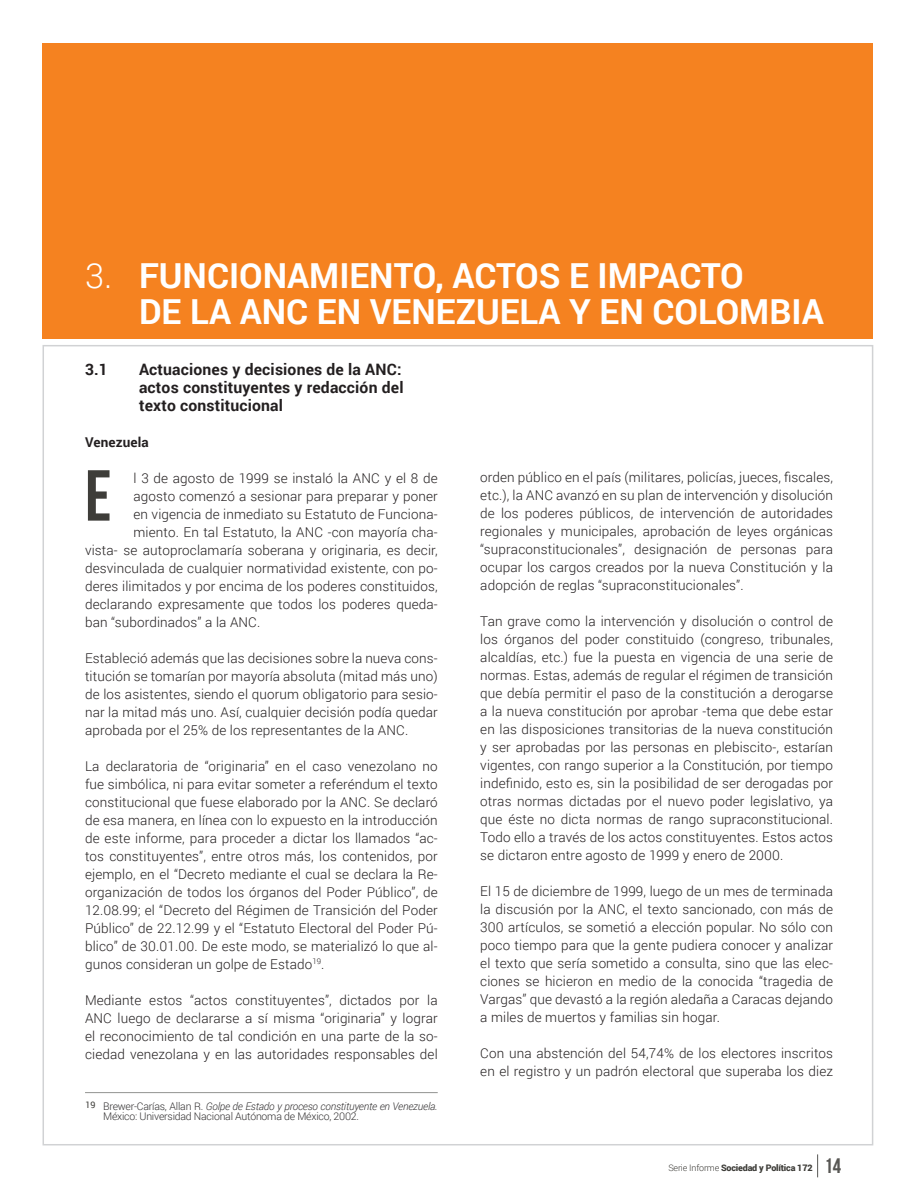
<style>
.page{position:relative;width:918px;height:1188px;background:#fff}
.page>*{position:absolute;margin:0;border:0;box-sizing:border-box;transform-origin:0 0}
.t1{font:72px "Bebas Neue";color:#3e3d39}
.t2{font:700 34.5px "Roboto";color:#fff}
.t3{font:21px "Bebas Neue";color:#585754}
.t4{font:700 15.75px "Roboto";letter-spacing:.01em;color:#231f20}
.t5{font:300 13.5px/18px "Roboto";letter-spacing:.01em;color:#231f20;text-align:justify}
.t6{font:700 13.5px "Roboto";letter-spacing:.01em;color:#231f20}
.t7{font:300 10.5px/10.5px "Roboto";letter-spacing:-.02em;color:#312f30}
.t8{font:900 9px "Roboto";letter-spacing:-.02em;color:#3e3d39}
.t9{font:9px "Roboto";color:#3e3d39}
.s1{font-weight:300}
.s2{font-style:italic}
</style>
<div class="page">
<svg style="left:817px;top:1154px;width:1px;height:23px"></svg>
<div style="left:43px;top:43px;width:830px;height:295px;background:#f58220"></div>
<hr style="left:85px;top:1092px;width:353px;height:1px;background:#939491">
<p class="t2" style="left:85px;top:251px;width:660px"><span class="s1">3.</span> FUNCIONAMIENTO, ACTOS E IMPACTO</p>
<p class="t2" style="left:139px;top:287px;width:686px">DE LA ANC EN VENEZUELA Y EN COLOMBIA</p>
<p class="t4" style="left:85px;top:358px;width:24px">3.1</p>
<p class="t4" style="left:139px;top:358px;width:264px">Actuaciones y decisiones de la ANC:</p>
<p class="t4" style="left:139px;top:376px;width:266px">actos constituyentes y redacción del</p>
<p class="t4" style="left:139px;top:394px;width:146px">texto constitucional</p>
<p class="t6" style="left:85px;top:432px;width:65px">Venezuela</p>
<p class="t5" style="left:134px;top:468px;width:306px">l 3 de agosto de 1999 se instaló la ANC y el 8 de</p>
<p class="t5" style="left:134px;top:486px;width:306px">agosto comenzó a sesionar para preparar y poner</p>
<p class="t5" style="left:134px;top:504px;width:306px">en vigencia de inmediato su Estatuto de Funciona-</p>
<p class="t5" style="left:134px;top:522px;width:306px">miento. En tal Estatuto, la ANC -con mayoría cha-</p>
<p class="t5" style="left:85px;top:540px;width:354px">vista- se autoproclamaría soberana y originaria, es decir,</p>
<p class="t5" style="left:85px;top:558px;width:354px">desvinculada de cualquier normatividad existente, con po-</p>
<p class="t5" style="left:85px;top:576px;width:354px">deres ilimitados y por encima de los poderes constituidos,</p>
<p class="t5" style="left:85px;top:594px;width:354px">declarando expresamente que todos los poderes queda-</p>
<p class="t5" style="left:85px;top:612px;width:177px">ban “subordinados” a la ANC.</p>
<p class="t5" style="left:85px;top:648px;width:354px">Estableció además que las decisiones sobre la nueva cons&shy;titución se tomarían por mayoría absoluta (mitad más uno) de los asistentes, siendo el quorum obligatorio para sesio&shy;nar la mitad más uno. Así, cualquier decisión podía quedar aprobada por el 25% de los representantes de la ANC.</p>
<p class="t5" style="left:85px;top:756px;width:354px">La declaratoria de “originaria” en el caso venezolano no fue simbólica, ni para evitar someter a referéndum el texto constitucional que fuese elaborado por la ANC. Se declaró de esa manera, en línea con lo expuesto en la introducción de este informe, para proceder a dictar los llamados “ac&shy;tos constituyentes”, entre otros más, los contenidos, por ejemplo, en el “Decreto mediante el cual se declara la Re&shy;organización de todos los órganos del Poder Público”, de 12.08.99; el “Decreto del Régimen de Transición del Poder Público” de 22.12.99 y el “Estatuto Electoral del Poder Pú&shy;blico” de 30.01.00. De este modo, se materializó lo que al&shy;gunos consideran un golpe de Estado<sup>19</sup>.</p>
<p class="t5" style="left:85px;top:990px;width:354px">Mediante estos “actos constituyentes”, dictados por la ANC luego de declararse a sí misma “originaria” y lograr el reconocimiento de tal condición en una parte de la so&shy;ciedad venezolana y en las autoridades responsables del</p>
<p class="t1" style="left:85px;top:456px;width:28px">E</p>
<p class="t5" style="left:480px;top:468px;width:354px">orden público en el país (militares, policías, jueces, fiscales, etc.), la ANC avanzó en su plan de intervención y disolución de los poderes públicos, de intervención de autoridades regionales y municipales, aprobación de leyes orgánicas “supraconstitucionales”, designación de personas para ocupar los cargos creados por la nueva Constitución y la adopción de reglas “supraconstitucionales”.</p>
<p class="t5" style="left:480px;top:612px;width:354px">Tan grave como la intervención y disolución o control de los órganos del poder constituido (congreso, tribunales, alcaldías, etc.) fue la puesta en vigencia de una serie de normas. Estas, además de regular el régimen de transición que debía permitir el paso de la constitución a derogarse a la nueva constitución por aprobar -tema que debe estar en las disposiciones transitorias de la nueva constitución y ser aprobadas por las personas en plebiscito-, estarían vigentes, con rango superior a la Constitución, por tiempo indefinido, esto es, sin la posibilidad de ser derogadas por otras normas dictadas por el nuevo poder legislativo, ya que éste no dicta normas de rango supraconstitucional.<br>Todo ello a través de los actos constituyentes. Estos actos se dictaron entre agosto de 1999 y enero de 2000.</p>
<p class="t5" style="left:480px;top:882px;width:354px">El 15 de diciembre de 1999, luego de un mes de terminada la discusión por la ANC, el texto sancionado, con más de 300 artículos, se sometió a elección popular. No sólo con poco tiempo para que la gente pudiera conocer y analizar el texto que sería sometido a consulta, sino que las elec&shy;ciones se hicieron en medio de la conocida “tragedia de Vargas” que devastó a la región aledaña a Caracas dejando a miles de muertos y familias sin hogar.</p>
<p class="t5" style="left:480px;top:1044px;width:354px">Con una abstención del 54,74% de los electores inscritos en el registro y un padrón electoral que superaba los diez</p>
<p class="t7" style="left:103px;top:1100px;width:336px">Brewer-Carías, Allan R. <span class="s2">Golpe de Estado y proceso constituyente en Venezuela.<br></span>México: Universidad Nacional Autónoma de México, 2002.</p>
<p class="t9" style="left:85px;top:1098px;width:12px">19</p>
<p class="t8" style="left:668px;top:1162px;width:146px"><span class="s1">Serie Informe</span> Sociedad y Política 172</p>
<p class="t3" style="left:825px;top:1155px;width:18px">14</p>
</div>
